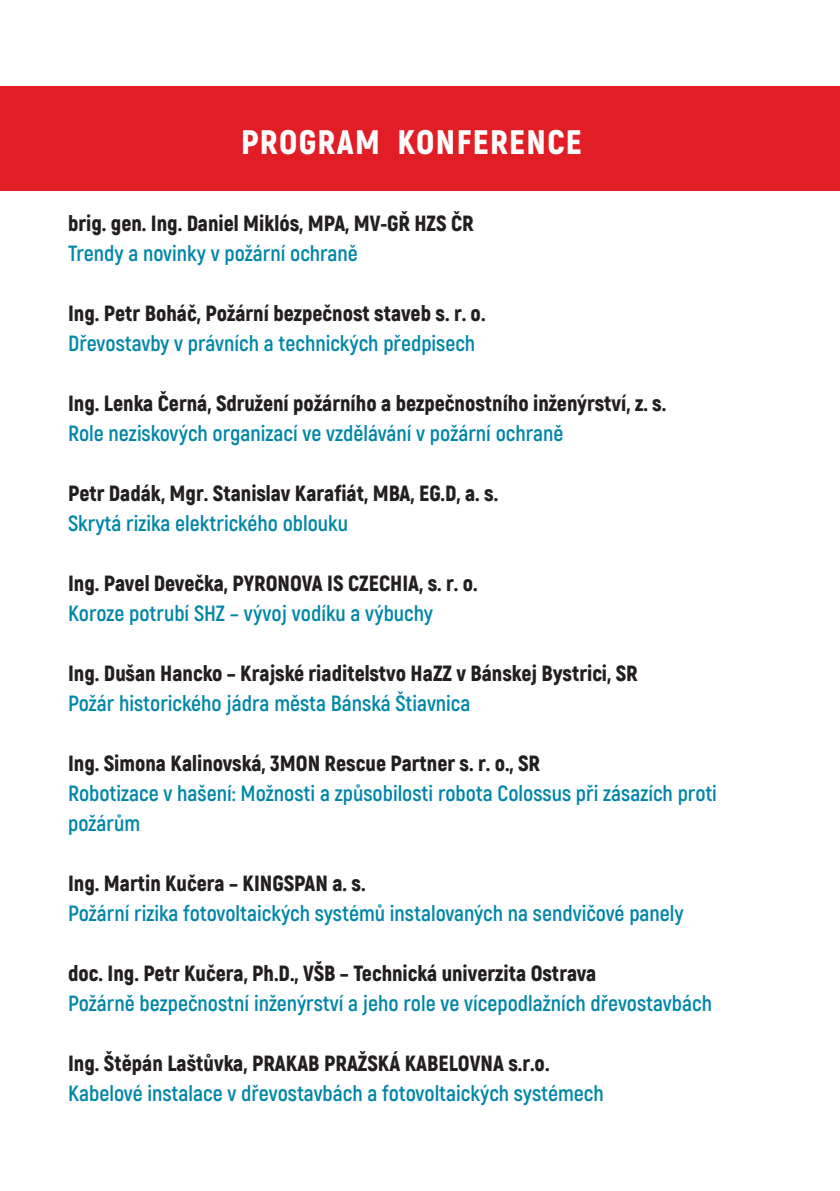
<style>
.page{position:relative;width:840px;height:1191px;background:#fff}
.page>*{position:absolute;margin:0;border:0;box-sizing:border-box;transform-origin:0 0}
.t1{font:900 34px "Akrobat";letter-spacing:.04em;color:#fff}
.t2{font:700 22px/30px "Akrobat";color:#0086a8}
.t3{font:900 22px "Akrobat";color:#231f20}
</style>
<div class="page">
<div style="left:0;top:86px;width:839px;height:104px;background:#e11e26"></div>
<p class="t1" style="left:241px;top:120px;width:342px">PROGRAM KONFERENCE</p>
<p class="t3" style="left:68px;top:208px;width:407px">brig. gen. Ing. Daniel Miklós, MPA, MV-GŘ HZS ČR</p>
<p class="t2" style="left:68px;top:238px;width:291px">Trendy a novinky v požární ochraně</p>
<p class="t3" style="left:68px;top:298px;width:418px">Ing. Petr Boháč, Požární bezpečnost staveb s. r. o.</p>
<p class="t2" style="left:68px;top:328px;width:408px">Dřevostavby v právních a technických předpisech</p>
<p class="t3" style="left:68px;top:388px;width:599px">Ing. Lenka Černá, Sdružení požárního a bezpečnostního inženýrství, z. s.</p>
<p class="t2" style="left:68px;top:418px;width:496px">Role neziskových organizací ve vzdělávání v požární ochraně</p>
<p class="t3" style="left:68px;top:478px;width:431px">Petr Dadák, Mgr. Stanislav Karafiát, MBA, EG.D, a. s.</p>
<p class="t2" style="left:68px;top:508px;width:281px">Skrytá rizika elektrického oblouku</p>
<p class="t3" style="left:68px;top:568px;width:411px">Ing. Pavel Devečka, PYRONOVA IS CZECHIA, s. r. o.</p>
<p class="t2" style="left:68px;top:598px;width:366px">Koroze potrubí SHZ – vývoj vodíku a výbuchy</p>
<p class="t3" style="left:68px;top:658px;width:570px">Ing. Dušan Hancko – Krajské riaditelstvo HaZZ v Bánskej Bystrici, SR</p>
<p class="t2" style="left:68px;top:688px;width:404px">Požár historického jádra města Bánská Štiavnica</p>
<p class="t3" style="left:68px;top:748px;width:473px">Ing. Simona Kalinovská, 3MON Rescue Partner s. r. o., SR</p>
<p class="t2" style="left:68px;top:778px;width:650px">Robotizace v hašení: Možnosti a způsobilosti robota Colossus při zásazích proti požárům</p>
<p class="t3" style="left:68px;top:868px;width:299px">Ing. Martin Kučera – KINGSPAN a. s.</p>
<p class="t2" style="left:68px;top:898px;width:616px">Požární rizika fotovoltaických systémů instalovaných na sendvičové panely</p>
<p class="t3" style="left:68px;top:958px;width:529px">doc. Ing. Petr Kučera, Ph.D., VŠB – Technická univerzita Ostrava</p>
<p class="t2" style="left:68px;top:988px;width:645px">Požárně bezpečnostní inženýrství a jeho role ve vícepodlažních dřevostavbách</p>
<p class="t3" style="left:68px;top:1048px;width:482px">Ing. Štěpán Laštůvka, PRAKAB PRAŽSKÁ KABELOVNA s.r.o.</p>
<p class="t2" style="left:68px;top:1078px;width:537px">Kabelové instalace v dřevostavbách a fotovoltaických systémech</p>
</div>
